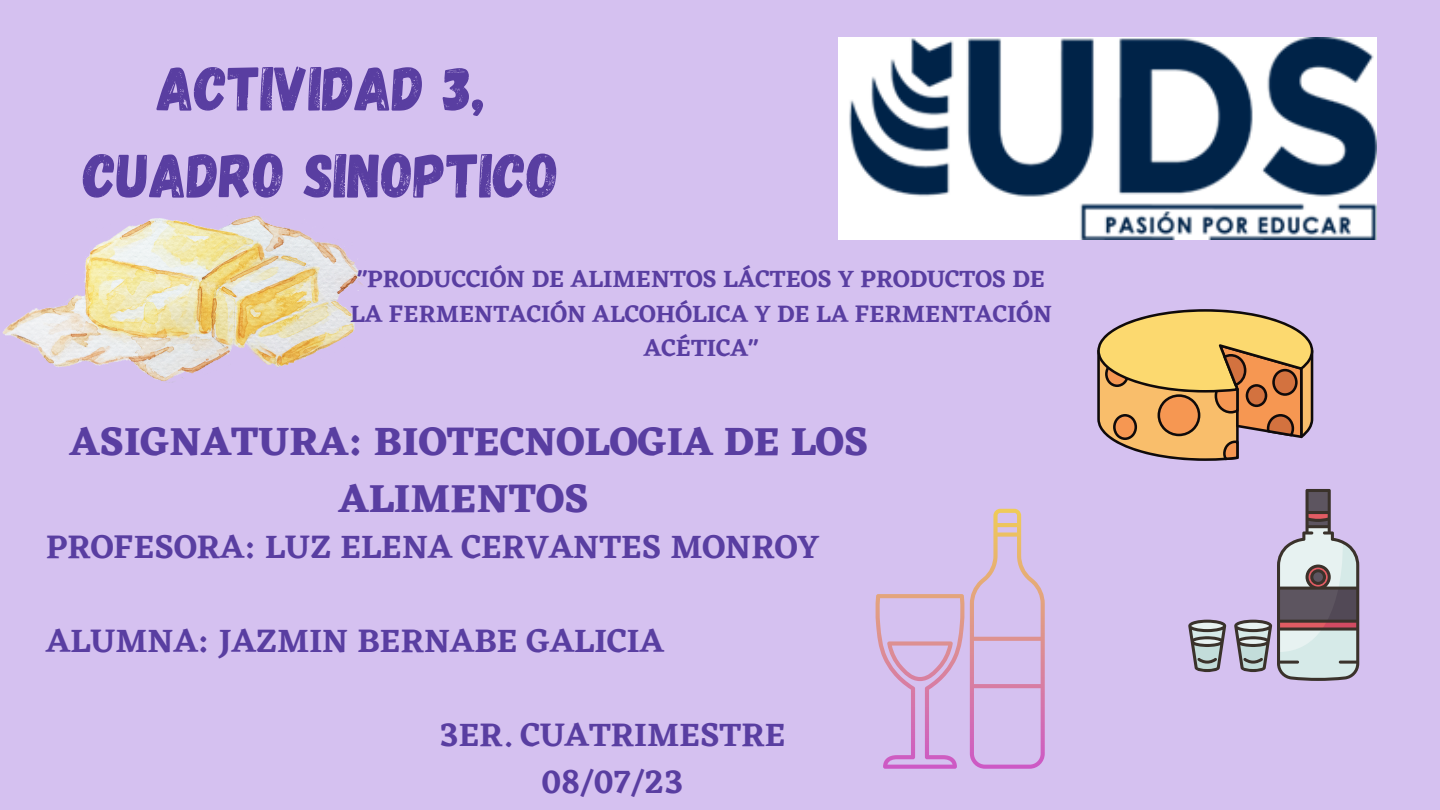
<style>
.page{position:relative;width:1440px;height:810px;background:#d5c1f0}
.page>*{position:absolute;margin:0;border:0;box-sizing:border-box;transform-origin:0 0}
.t1{font:62.3px/87px "Gagalin";color:#593ea1;text-align:center}
.t2{font:700 40.8px/57px "Eczar";color:#593ea1;text-align:center}
.t3{font:600 33.7px "Eczar";color:#593ea1}
.t4{font:600 24.6px/34.4px "Eczar";color:#593ea1}
</style>
<div class="page">
<img style="left:838px;top:38px;width:539px;height:201px">
<img style="left:2px;top:215px;width:361px;height:167px">
<svg style="left:1097px;top:309px;width:216px;height:152px"></svg>
<svg style="left:875px;top:509px;width:170px;height:260px"></svg>
<svg style="left:1188px;top:620px;width:38px;height:52px"></svg>
<svg style="left:1234px;top:489px;width:125px;height:192px"></svg>
<p class="t1" style="left:83px;top:42px;width:477px">ACTIVIDAD 3,<br>CUADRO SINOPTICO</p>
<p class="t4" style="left:350px;top:261px;width:704px">"PRODUCCIÓN DE ALIMENTOS LÁCTEOS Y PRODUCTOS DE<br>LA FERMENTACIÓN ALCOHÓLICA Y DE LA FERMENTACIÓN</p>
<p class="t4" style="left:644px;top:330px;width:116px">ACÉTICA"</p>
<p class="t2" style="left:70px;top:412px;width:800px">ASIGNATURA: BIOTECNOLOGIA DE LOS<br>ALIMENTOS</p>
<p class="t3" style="left:46px;top:527px;width:775px">PROFESORA: LUZ ELENA CERVANTES MONROY</p>
<p class="t3" style="left:46px;top:621px;width:619px">ALUMNA: JAZMIN BERNABE GALICIA</p>
<p class="t3" style="left:439px;top:715px;width:348px">3ER. CUATRIMESTRE</p>
<p class="t3" style="left:542px;top:762px;width:143px">08/07/23</p>
</div>
